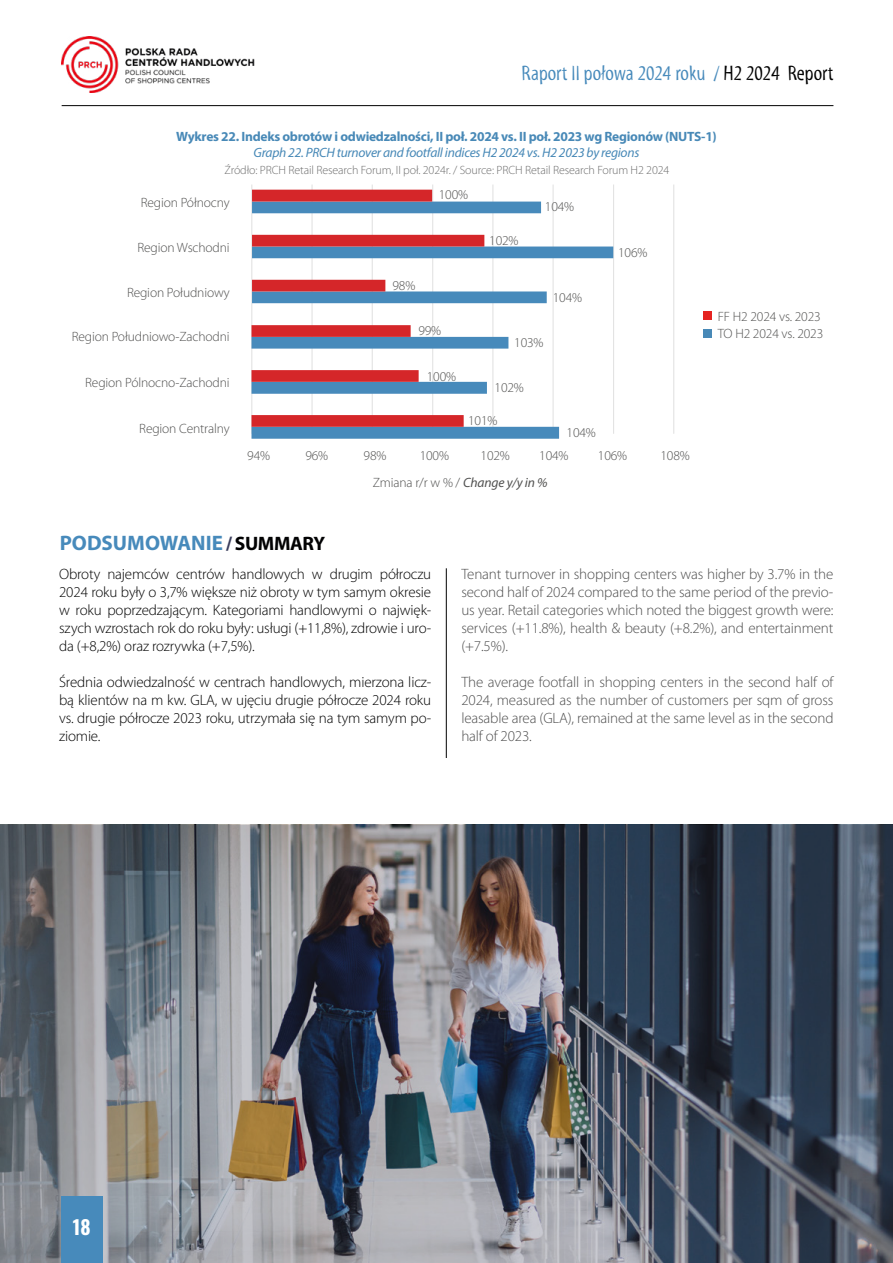
<style>
.page{position:relative;width:893px;height:1263px;background:#fff}
.page>*{position:absolute;margin:0;border:0;box-sizing:border-box;transform-origin:0 0}
.t1{font:21px "Myriad Tilt";color:#478abb}
.t2{font:700 21px "Myriad Pro";color:#478abb}
.t3{font:700 19.5px "Oswald";color:#fff}
.t4{font:300 15px/18px "Myriad Pro";letter-spacing:-.01em;color:#000;text-align:justify}
.t5{font:300 13.5px/16.2px "Myriad Pro";letter-spacing:-.01em;color:#515150}
.t6{font:700 13.5px "Myriad Pro";letter-spacing:-.02em;color:#4889b7}
.t7{font:italic 13.5px "Myriad Pro";letter-spacing:-.02em;color:#4889b7}
.t8{font:300 12px "Myriad Pro";letter-spacing:-.01em;color:#6e6e6e}
.s1{color:#000}
.s2{font-weight:400;font-style:italic}
.s3{font-size:19.5px;color:#3a3d5c}
.s4{font-size:19.5px;color:#020203}
</style>
<div class="page">
<hr style="left:62px;top:105px;width:771px;height:1px;background:#000">
<img style="left:62px;top:36px;width:193px;height:57px">
<hr style="left:673px;top:185px;width:1px;height:249px;background:#e3e3e3">
<hr style="left:613px;top:185px;width:1px;height:249px;background:#e3e3e3">
<hr style="left:552px;top:185px;width:2px;height:249px;background:#e3e3e3">
<hr style="left:492px;top:185px;width:1px;height:249px;background:#e3e3e3">
<hr style="left:432px;top:185px;width:1px;height:249px;background:#e3e3e3">
<hr style="left:372px;top:185px;width:1px;height:249px;background:#e3e3e3">
<hr style="left:311px;top:185px;width:2px;height:249px;background:#e3e3e3">
<hr style="left:251px;top:185px;width:1px;height:249px;background:#e3e3e3">
<hr style="left:446px;top:568px;width:1px;height:190px;background:#000">
<div style="left:703px;top:311px;width:8px;height:9px;background:#e52321"></div>
<div style="left:703px;top:329px;width:8px;height:8px;background:#4889b7"></div>
<svg style="left:252px;top:190px;width:361px;height:113px"></svg>
<svg style="left:251px;top:325px;width:308px;height:114px"></svg>
<img style="left:0;top:825px;width:893px;height:438px">
<div style="left:61px;top:1196px;width:41px;height:67px;background:#478abb"></div>
<h1 class="t1" style="left:522px;top:62px;width:313px">Raport II połowa 2024 roku / <span class="s1">H2 2024 Report</span></h1>
<p class="t6" style="left:176px;top:128px;width:542px">Wykres 22. Indeks obrotów i odwiedzalności, II poł. 2024 vs. II poł. 2023 wg Regionów (NUTS-1)</p>
<p class="t7" style="left:254px;top:144px;width:387px">Graph 22. PRCH turnover and footfall indices H2 2024 vs. H2 2023 by regions</p>
<p class="t8" style="left:224px;top:163px;width:446px">Źródło: PRCH Retail Research Forum, II poł. 2024r. / Source: PRCH Retail Research Forum H2 2024</p>
<p class="t5" style="left:141px;top:195px;width:90px">Region Północny</p>
<p class="t5" style="left:137px;top:240px;width:94px">Region Wschodni</p>
<p class="t5" style="left:439px;top:187px;width:31px">100%</p>
<p class="t5" style="left:545px;top:199px;width:31px">104%</p>
<p class="t5" style="left:489px;top:232px;width:31px">102%</p>
<p class="t5" style="left:618px;top:244px;width:31px">106%</p>
<p class="t5" style="left:127px;top:284px;width:104px">Region Południowy</p>
<p class="t5" style="left:392px;top:278px;width:24px">98%</p>
<p class="t5" style="left:553px;top:289px;width:31px">104%</p>
<p class="t5" style="left:72px;top:329px;width:159px">Region Południowo-Zachodni</p>
<p class="t5" style="left:418px;top:322px;width:24px">99%</p>
<p class="t5" style="left:514px;top:335px;width:31px">103%</p>
<p class="t5" style="left:85px;top:375px;width:146px">Region Pólnocno-Zachodni</p>
<p class="t5" style="left:139px;top:420px;width:92px">Region Centralny</p>
<p class="t5" style="left:427px;top:368px;width:31px">100%</p>
<p class="t5" style="left:495px;top:380px;width:31px">102%</p>
<p class="t5" style="left:468px;top:413px;width:31px">101%</p>
<p class="t5" style="left:567px;top:425px;width:31px">104%</p>
<p class="t5" style="left:247px;top:448px;width:24px">94%</p>
<p class="t5" style="left:305px;top:448px;width:24px">96%</p>
<p class="t5" style="left:364px;top:448px;width:24px">98%</p>
<p class="t5" style="left:420px;top:448px;width:31px">100%</p>
<p class="t5" style="left:481px;top:448px;width:31px">102%</p>
<p class="t5" style="left:539px;top:448px;width:31px">104%</p>
<p class="t5" style="left:598px;top:448px;width:31px">106%</p>
<p class="t5" style="left:660px;top:448px;width:31px">108%</p>
<p class="t5" style="left:373px;top:475px;width:176px">Zmiana r/r w % / <span class="s2">Change y/y in %</span></p>
<h1 class="t2" style="left:60px;top:529px;width:267px">PODSUMOWANIE <span class="s3">/</span> <span class="s4">SUMMARY</span></h1>
<p class="t5" style="left:718px;top:309px;width:107px">FF H2 2024 vs. 2023<br>TO H2 2024 vs. 2023</p>
<p class="t4" style="left:59px;top:565px;width:374px">Obroty najemców centrów handlowych w drugim półroczu 2024 roku były o 3,7% większe niż obroty w tym samym okresie w roku poprzedzającym. Kategoriami handlowymi o najwięk&shy;szych wzrostach rok do roku były: usługi (+11,8%), zdrowie i uro&shy;da (+8,2%) oraz rozrywka (+7,5%).</p>
<p class="t4" style="left:59px;top:673px;width:374px">Średnia odwiedzalność w centrach handlowych, mierzona licz&shy;bą klientów na m kw. GLA, w ujęciu drugie półrocze 2024 roku vs. drugie półrocze 2023 roku, utrzymała się na tym samym po&shy;ziomie.</p>
<p class="t4" style="left:461px;top:565px;width:374px">Tenant turnover in shopping centers was higher by 3.7% in the second half of 2024 compared to the same period of the previo&shy;us year. Retail categories which noted the biggest growth were: services (+11.8%), health &amp; beauty (+8.2%), and entertainment (+7.5%).</p>
<p class="t4" style="left:461px;top:673px;width:374px">The average footfall in shopping centers in the second half of 2024, measured as the number of customers per sqm of gross leasable area (GLA), remained at the same level as in the second half of 2023.</p>
<h2 class="t3" style="left:73px;top:1217px;width:19px">18</h2>
</div>
